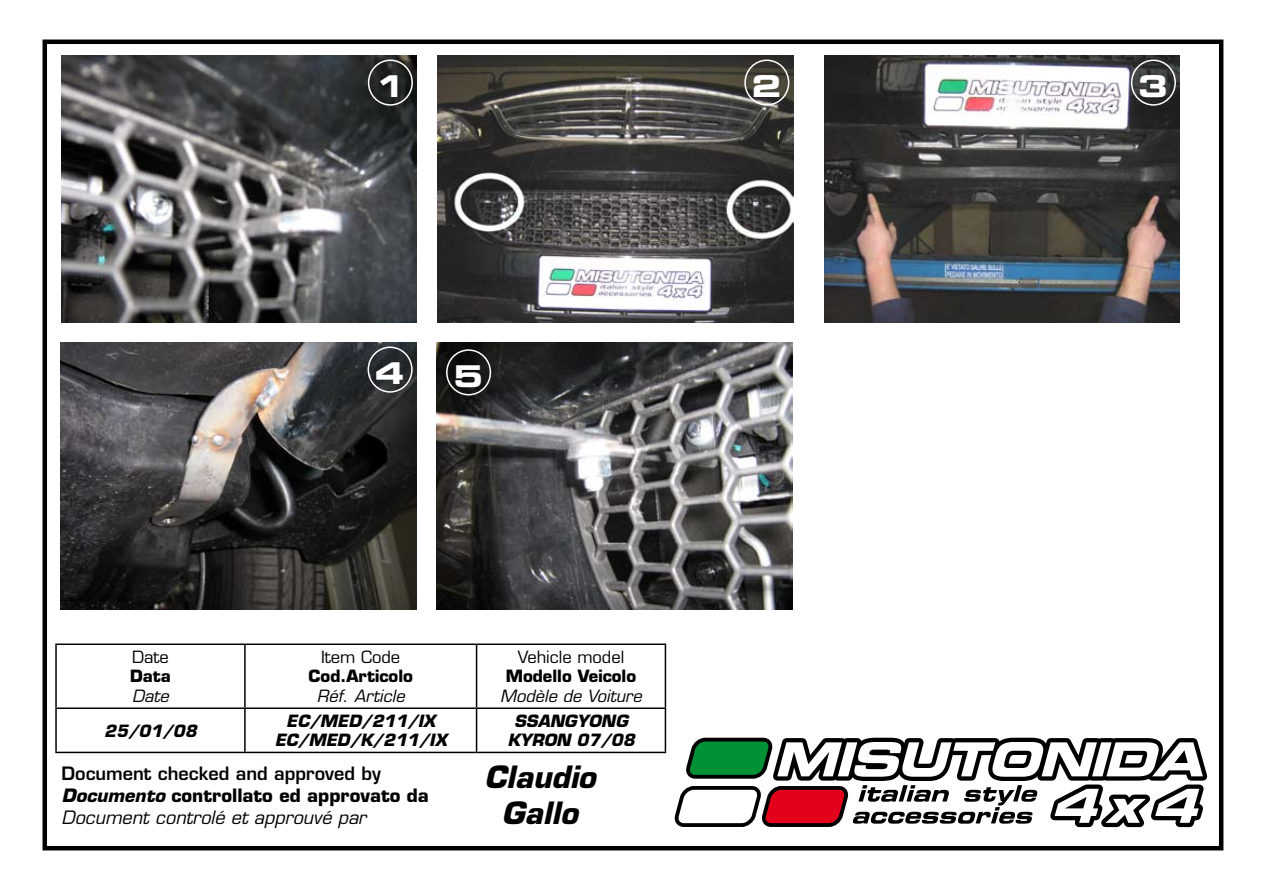
<style>
.page{position:relative;width:1263px;height:893px;background:#fff}
.page>*{position:absolute;margin:0;border:0;box-sizing:border-box;transform-origin:0 0}
.t1{font:italic 700 30px/36px "Eurostile LT Std";color:#000;text-align:center}
.t2{font:30px "Eurostile LT Std Bold Ex 2";color:#fff}
.t3{font:italic 18px/21.6px "Eurostile LT Std";color:#000}
.t4{font:italic 700 16.5px/19.8px "Eurostile LT Std";color:#000;text-align:center}
.t5{font:700 16.5px "Eurostile LT Std";color:#000}
.t6{font:italic 16.5px "Eurostile LT Std";color:#000}
.t7{font:16.5px "Eurostile LT Std";color:#000}
.s1{font-weight:600;font-style:normal}
.s2{font-weight:700}
.s3{font-weight:700;font-style:normal}
</style>
<div class="page">
<div style="left:43px;top:40px;width:1180px;height:810px;border:4px solid #000"></div>
<hr style="left:55px;top:643px;width:190px;height:2px;background:#000">
<hr style="left:55px;top:645px;width:2px;height:62px;background:#000">
<hr style="left:245px;top:643px;width:232px;height:2px;background:#000">
<hr style="left:244px;top:645px;width:2px;height:62px;background:#000">
<hr style="left:477px;top:643px;width:189px;height:2px;background:#000">
<hr style="left:476px;top:645px;width:1px;height:62px;background:#000">
<hr style="left:665px;top:645px;width:1px;height:62px;background:#000">
<hr style="left:55px;top:707px;width:190px;height:2px;background:#000">
<hr style="left:55px;top:709px;width:2px;height:43px;background:#000">
<hr style="left:245px;top:707px;width:232px;height:2px;background:#000">
<hr style="left:244px;top:709px;width:2px;height:43px;background:#000">
<hr style="left:477px;top:707px;width:189px;height:2px;background:#000">
<hr style="left:476px;top:709px;width:1px;height:43px;background:#000">
<hr style="left:665px;top:709px;width:1px;height:43px;background:#000">
<hr style="left:55px;top:752px;width:190px;height:1px;background:#000">
<hr style="left:245px;top:752px;width:232px;height:1px;background:#000">
<hr style="left:477px;top:752px;width:189px;height:1px;background:#000">
<svg style="left:675px;top:737px;width:533px;height:91px"></svg>
<img style="left:61px;top:55px;width:356px;height:267px">
<div style="left:368px;top:60px;width:45px;height:46px;border:2px solid #fff;border-radius:50%"></div>
<img style="left:438px;top:55px;width:355px;height:267px">
<div style="left:744px;top:60px;width:45px;height:46px;border:2px solid #fff;border-radius:50%"></div>
<img style="left:824px;top:55px;width:356px;height:267px">
<div style="left:1131px;top:60px;width:45px;height:46px;border:2px solid #fff;border-radius:50%"></div>
<img style="left:61px;top:342px;width:356px;height:267px">
<div style="left:368px;top:346px;width:45px;height:47px;border:2px solid #fff;border-radius:50%"></div>
<img style="left:437px;top:342px;width:355px;height:267px">
<div style="left:446px;top:349px;width:45px;height:46px;border:2px solid #fff;border-radius:50%"></div>
<h1 class="t2" style="left:375px;top:65px;width:31px">1</h1>
<h1 class="t2" style="left:752px;top:65px;width:31px">2</h1>
<h1 class="t2" style="left:1138px;top:65px;width:31px">3</h1>
<p class="t7" style="left:132px;top:647px;width:38px">Date</p>
<p class="t5" style="left:130px;top:666px;width:42px">Data</p>
<p class="t6" style="left:132px;top:686px;width:38px">Date</p>
<h1 class="t2" style="left:375px;top:352px;width:31px">4</h1>
<h1 class="t2" style="left:453px;top:355px;width:31px">5</h1>
<p class="t7" style="left:321px;top:647px;width:81px">Item Code</p>
<p class="t5" style="left:309px;top:666px;width:106px">Cod.Articolo</p>
<p class="t6" style="left:317px;top:686px;width:89px">Réf. Article</p>
<p class="t7" style="left:518px;top:647px;width:108px">Vehicle model</p>
<p class="t5" style="left:506px;top:666px;width:132px">Modello Veicolo</p>
<p class="t6" style="left:500px;top:686px;width:143px">Modèle de Voiture</p>
<p class="t4" style="left:104px;top:721px;width:94px">25/01/08</p>
<p class="t4" style="left:275px;top:711px;width:173px">EC/MED/211/IX<br>EC/MED/K/211/IX</p>
<p class="t4" style="left:507px;top:711px;width:129px">SSANGYONG<br>KYRON 07/08</p>
<p class="t3" style="left:61px;top:764px;width:369px"><span class="s1">Document checked and approved by<br></span><span class="s2">Documento</span> <span class="s3">controllato ed approvato da<br></span>Document controlé et approuvé par</p>
<h1 class="t1" style="left:484px;top:759px;width:113px">Claudio<br>Gallo</h1>
</div>
